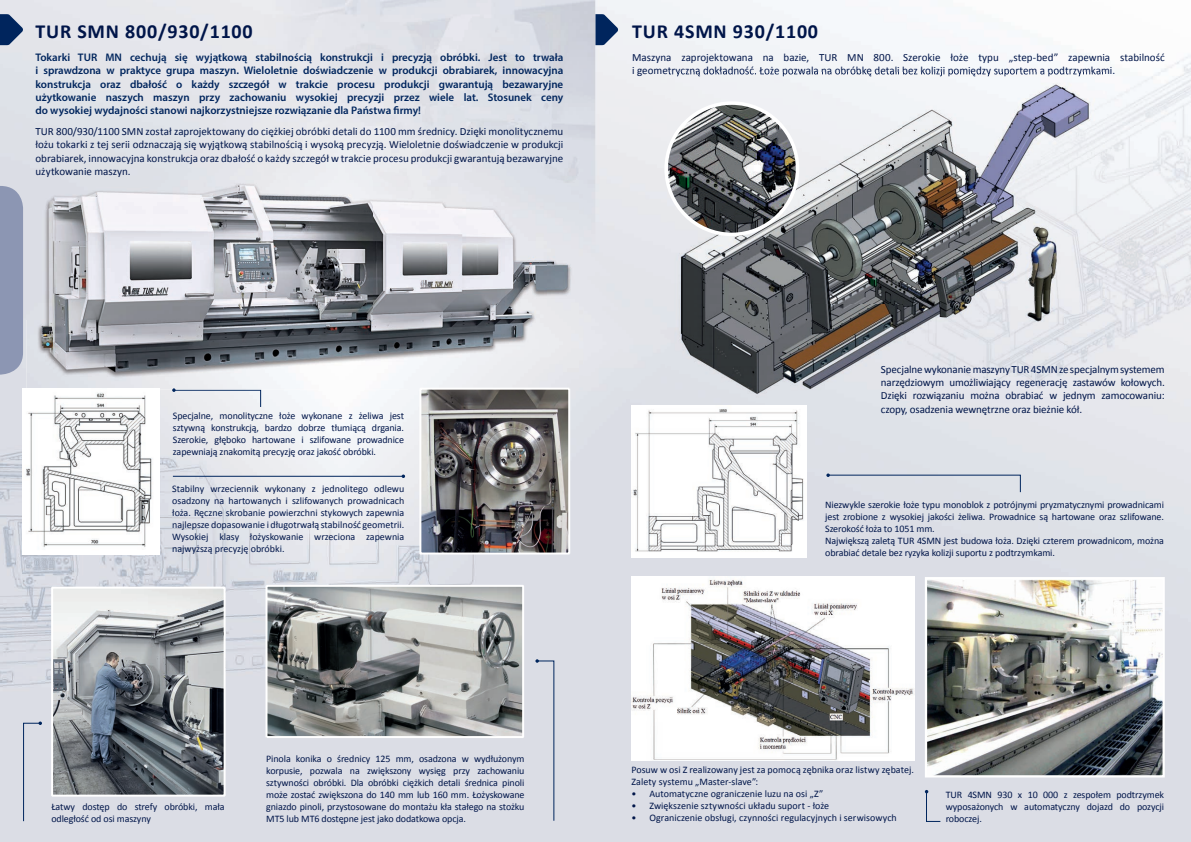
<style>
.page{position:relative;width:1191px;height:842px;background:#fff}
.page>*{position:absolute;margin:0;border:0;box-sizing:border-box;transform-origin:0 0}
.t1{font:700 20px "Calibri";letter-spacing:.04em;color:#001549}
.t2{font:11px/13.2px "Calibri";letter-spacing:-.005em;color:#001549;text-align:justify}
.t3{font:600 11px/13.2px "Myriad Pro";color:#00255d;text-align:justify}
.t4{font:10px/12px "Calibri";letter-spacing:-.01em;color:#001549;text-align:justify}
</style>
<div class="page">
<img style="left:0;top:0;width:1191px;height:842px">
<svg style="left:401px;top:474px;width:4px;height:4px"></svg>
<img style="left:27px;top:180px;width:555px;height:209px">
<svg style="left:172px;top:388px;width:90px;height:20px"></svg>
<img style="left:422px;top:391px;width:145px;height:160px">
<div style="left:419px;top:388px;width:151px;height:166px;border:2px solid #fff"></div>
<img style="left:54px;top:590px;width:169px;height:204px">
<div style="left:51px;top:587px;width:175px;height:210px;border:2px solid #fff"></div>
<img style="left:268px;top:588px;width:253px;height:147px">
<div style="left:265px;top:585px;width:259px;height:153px;border:2px solid #fff"></div>
<img style="left:631px;top:406px;width:176px;height:151px">
<img style="left:928px;top:580px;width:233px;height:194px">
<div style="left:925px;top:577px;width:239px;height:200px;border:2px solid #fff"></div>
<svg style="left:0;top:14px;width:23px;height:31px"></svg>
<svg style="left:595px;top:14px;width:23px;height:31px"></svg>
<img style="left:22px;top:388px;width:137px;height:167px">
<div style="left:0;top:186px;width:23px;height:189px;background:#8c96b3"></div>
<hr style="left:173px;top:476px;width:230px;height:1px;background:#00255d">
<svg style="left:535px;top:659px;width:20px;height:163px;background:#ced2dd"></svg>
<svg style="left:925px;top:790px;width:16px;height:32px"></svg>
<svg style="left:826px;top:473px;width:195px;height:20px;background:#d0d5de"></svg>
<svg style="left:23px;top:721px;width:19px;height:101px;background:#ccd1dc"></svg>
<img style="left:667px;top:72px;width:437px;height:331px">
<img style="left:666px;top:103px;width:131px;height:131px;border-radius:66px">
<div style="left:664px;top:101px;width:135px;height:135px;border:4px solid #fff;border-radius:50%"></div>
<img style="left:631px;top:577px;width:283px;height:184px">
<svg style="left:394px;top:106px;width:5px;height:8px"></svg>
<h1 class="t1" style="left:35px;top:19px;width:219px">TUR SMN 800/930/1100</h1>
<h1 class="t1" style="left:632px;top:19px;width:187px">TUR 4SMN 930/1100</h1>
<p class="t3" style="left:35px;top:51px;width:529px">Tokarki TUR MN cechują się wyjątkową stabilnością konstrukcji i precyzją obróbki. Jest to trwała i sprawdzona w praktyce grupa maszyn. Wieloletnie doświadczenie w produkcji obrabiarek, innowacyjna konstrukcja oraz dbałość o każdy szczegół w trakcie procesu produkcji gwarantują bezawaryjne użytkowanie naszych maszyn przy zachowaniu wysokiej precyzji przez wiele lat. Stosunek ceny do wysokiej wydajności stanowi najkorzystniejsze rozwiązanie dla Państwa rmy!</p>
<p class="t2" style="left:632px;top:51px;width:534px">Maszyna zaprojektowana na bazie, TUR MN 800. Szerokie łoże typu „step-bed” zapewnia stabilność i geometryczną dokładność. Łoże pozwala na obróbkę detali bez kolizji pomiędzy suportem a podtrzymkami.</p>
<p class="t2" style="left:35px;top:125px;width:529px">TUR 800/930/1100 SMN został zaprojektowany do ciężkiej obróbki detali do 1100 mm średnicy. Dzięki monolitycznemu łożu tokarki z tej serii odznaczają się wyjątkową stabilnością i wysoką precyzją. Wieloletnie doświadczenie w produkcji obrabiarek, innowacyjna konstrukcja oraz dbałość o każdy szczegół w trakcie procesu produkcji gwarantują bezawaryjne użytkowanie maszyn.</p>
<p class="t4" style="left:173px;top:409px;width:232px">Specjalne, monolityczne łoże wykonane z żeliwa jest sztywną konstrukcją, bardzo dobrze tłumiącą drgania.<br>Szerokie, głęboko hartowane i szlifowane prowadnice zapewniają znakomitą precyzję oraz jakość obróbki.</p>
<p class="t4" style="left:172px;top:482px;width:234px">Stabilny wrzeciennik wykonany z jednolitego odlewu osadzony na hartowanych i szlifowanych prowadnicach łoża. Ręczne skrobanie powierzchni stykowych zapewnia najlepsze dopasowanie i długotrwałą stabilność geometrii.<br>Wysokiej klasy łożyskowanie wrzeciona zapewnia najwyższą precyzję obróbki.</p>
<p class="t2" style="left:881px;top:363px;width:285px">Specjalne wykonanie maszyny TUR 4SMN ze specjalnym systemem narzędziowym umożliwiający regenerację zastawów kołowych.<br>Dzięki rozwiązaniu można obrabiać w jednym zamocowaniu: czopy, osadzenia wewnętrzne oraz bieżnie kół.</p>
<p class="t4" style="left:825px;top:499px;width:340px;text-align:left">Niezwykle szerokie łoże typu monoblok z potrójnymi pryzmatycznymi prowadnicami jest zrobione z wysokiej jakości żeliwa. Prowadnice są hartowane oraz szlifowane.<br>Szerokość łoża to 1051 mm.<br>Największą zaletą TUR 4SMN jest budowa łoża. Dzięki czterem prowadnicom, można obrabiać detale bez ryzyka kolizji suportu z podtrzymkami.</p>
<p class="t4" style="left:51px;top:800px;width:175px">Łatwy dostęp do strefy obróbki, mała odległość od osi maszyny</p>
<p class="t4" style="left:266px;top:752px;width:260px">Pinola konika o średnicy 125 mm, osadzona w wydłużonym korpusie, pozwala na zwiększony wysięg przy zachowaniu sztywności obróbki. Dla obróbki ciężkich detali średnica pinoli może zostać zwiększona do 140 mm lub 160 mm. Łożyskowane gniazdo pinoli, przystosowane do montażu kła stałego na stożku MT5 lub MT6 dostępne jest jako dodatkowa opcja.</p>
<p class="t4" style="left:631px;top:764px;width:284px">Posuw w osi Z realizowany jest za pomocą zębnika oraz listwy zębatej.<br>Zalety systemu „Master-slave”:</p>
<p class="t4" style="left:631px;top:788px;width:193px">• Automatyczne ograniczenie luzu na osi „Z”</p>
<p class="t4" style="left:631px;top:800px;width:199px">• Zwiększenie sztywności układu suport - łoże</p>
<p class="t4" style="left:631px;top:812px;width:267px">• Ograniczenie obsługi, czynności regulacyjnych i serwisowych</p>
<p class="t4" style="left:945px;top:789px;width:220px">TUR 4SMN 930 x 10 000 z zespołem podtrzymek wyposażonych w automatyczny dojazd do pozycji roboczej.</p>
</div>
